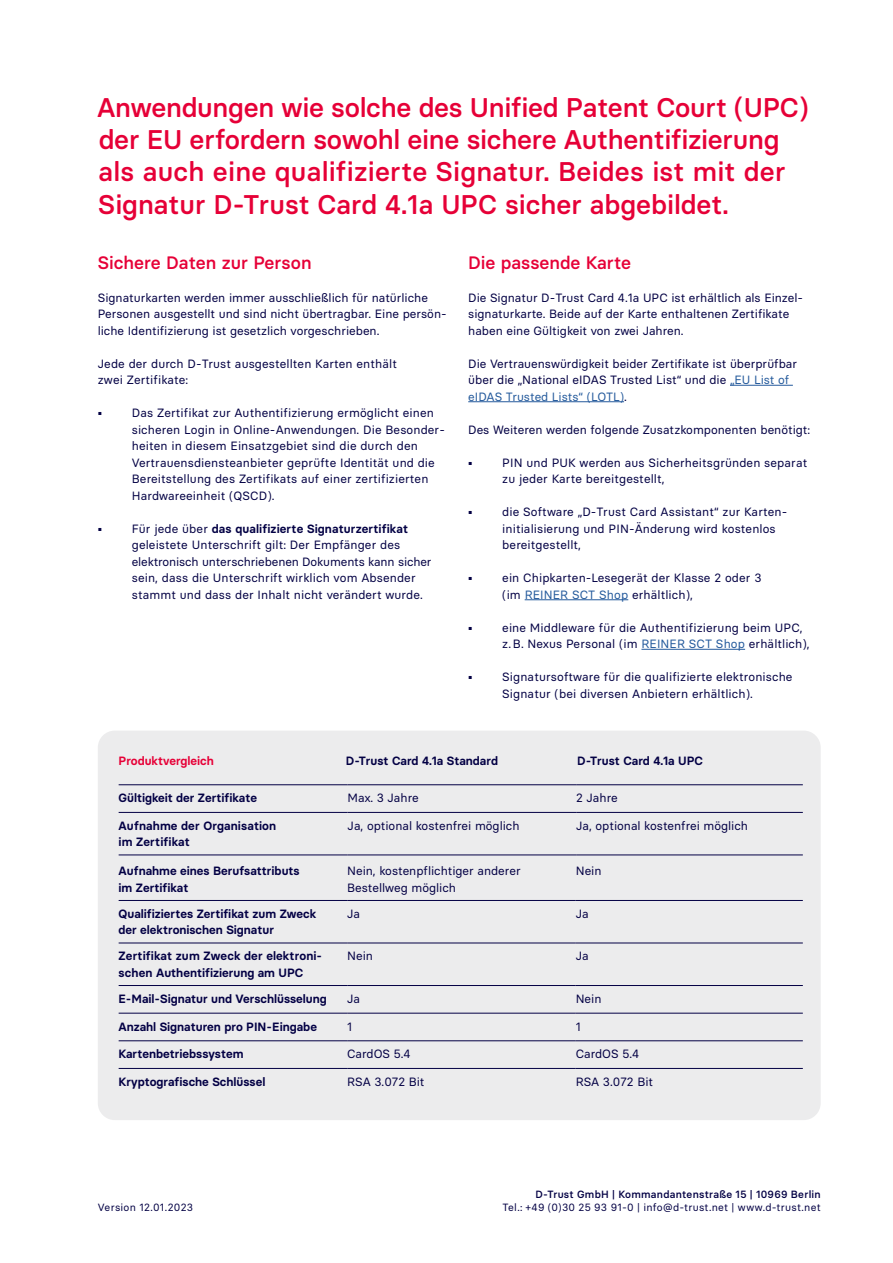
<style>
.page{position:relative;width:893px;height:1263px;background:#fff}
.page>*{position:absolute;margin:0;border:0;box-sizing:border-box;transform-origin:0 0}
.t1{font:500 27px/32.4px "bdr Text";letter-spacing:-.01em;color:#e60037}
.t2{font:500 18px "bdr Text";color:#e60037}
.t3{font:12px/16.5px "bdr Text";letter-spacing:.01em;color:#030044}
.t4{font:600 12px/16.5px "bdr Text";color:#030044}
.t5{font:600 12px "bdr Text";color:#e60037}
.t6{font:10.5px "bdr Text";letter-spacing:.02em;color:#030044}
.t7{font:500 10.5px "bdr Text";letter-spacing:.025em;color:#030044}
.s1{font-weight:600}
.s2{color:#245a9c}
</style>
<div class="page">
<hr style="left:730px;top:385px;width:63px;height:1px;background:#245a9c">
<hr style="left:468px;top:401px;width:156px;height:1px;background:#245a9c">
<hr style="left:525px;top:599px;width:103px;height:1px;background:#245a9c">
<hr style="left:641px;top:649px;width:104px;height:1px;background:#245a9c">
<div style="left:98px;top:730px;width:723px;height:390px;background:#ececed;border-radius:17px"></div>
<hr style="left:119px;top:900px;width:228px;height:1px;background:#030044">
<hr style="left:347px;top:900px;width:229px;height:1px;background:#030044">
<hr style="left:576px;top:900px;width:227px;height:1px;background:#030044">
<hr style="left:119px;top:943px;width:228px;height:1px;background:#030044">
<hr style="left:347px;top:943px;width:229px;height:1px;background:#030044">
<hr style="left:576px;top:943px;width:227px;height:1px;background:#030044">
<hr style="left:119px;top:985px;width:228px;height:1px;background:#030044">
<hr style="left:119px;top:1013px;width:228px;height:1px;background:#030044">
<hr style="left:119px;top:1040px;width:228px;height:1px;background:#030044">
<hr style="left:347px;top:985px;width:229px;height:1px;background:#030044">
<hr style="left:347px;top:1013px;width:229px;height:1px;background:#030044">
<hr style="left:347px;top:1040px;width:229px;height:1px;background:#030044">
<hr style="left:576px;top:985px;width:227px;height:1px;background:#030044">
<hr style="left:576px;top:1013px;width:227px;height:1px;background:#030044">
<hr style="left:576px;top:1040px;width:227px;height:1px;background:#030044">
<hr style="left:119px;top:1068px;width:228px;height:1px;background:#030044">
<hr style="left:347px;top:1068px;width:229px;height:1px;background:#030044">
<hr style="left:576px;top:1068px;width:227px;height:1px;background:#030044">
<hr style="left:119px;top:784px;width:229px;height:1px;background:#030044">
<hr style="left:348px;top:784px;width:228px;height:1px;background:#030044">
<hr style="left:576px;top:784px;width:227px;height:1px;background:#030044">
<hr style="left:119px;top:812px;width:229px;height:1px;background:#030044">
<hr style="left:119px;top:855px;width:229px;height:1px;background:#030044">
<hr style="left:348px;top:812px;width:228px;height:1px;background:#030044">
<hr style="left:348px;top:855px;width:228px;height:1px;background:#030044">
<hr style="left:576px;top:812px;width:227px;height:1px;background:#030044">
<hr style="left:576px;top:855px;width:227px;height:1px;background:#030044">
<h1 class="t1" style="left:97px;top:90px;width:713px">Anwendungen wie solche des Unified Patent Court (UPC) der EU erfordern sowohl eine sichere Authentifizierung als auch eine qualifizierte Signatur. Beides ist mit der Signatur D-Trust Card 4.1a UPC sicher abgebildet.</h1>
<h2 class="t2" style="left:98px;top:251px;width:215px">Sichere Daten zur Person</h2>
<p class="t3" style="left:98px;top:289px;width:350px">Signaturkarten werden immer ausschließlich für natürliche<br>Personen ausgestellt und sind nicht übertragbar. Eine persön&shy;liche Identifizierung ist gesetzlich vorgeschrieben.</p>
<p class="t3" style="left:98px;top:355px;width:301px">Jede der durch D-Trust ausgestellten Karten enthält zwei -Zertifikate:</p>
<p class="t3" style="left:98px;top:404px;width:6px">•</p>
<p class="t3" style="left:132px;top:404px;width:313px">Das Zertifikat zur Authentifizierung ermöglicht einen sicheren Login in Online-Anwendungen. Die Besonder&shy;heiten in diesem Einsatzgebiet sind die durch den Vertrauensdiensteanbieter geprüfte Identität und die Bereitstellung des Zertifikats auf einer zertifizierten Hardwareeinheit (QSCD).</p>
<p class="t3" style="left:98px;top:520px;width:6px">•</p>
<p class="t3" style="left:132px;top:520px;width:301px">Für jede über <span class="s1">das qualifizierte Signaturzertifikat </span>geleistete Unterschrift gilt: Der Empfänger des elektronisch unterschriebenen Dokuments kann sicher sein, dass die Unterschrift wirklich vom Absender stammt und dass der Inhalt nicht verändert wurde.</p>
<h2 class="t2" style="left:468px;top:251px;width:164px">Die passende Karte</h2>
<p class="t3" style="left:468px;top:289px;width:336px">Die Signatur D-Trust Card 4.1a UPC ist erhältlich als Einzel&shy;signaturkarte. Beide auf der Karte enthaltenen Zertifikate haben eine Gültigkeit von zwei Jahren.</p>
<p class="t3" style="left:468px;top:355px;width:330px">Die Vertrauenswürdigkeit beider Zertifikate ist überprüfbar über die „National eIDAS Trusted List“ und die <span class="s2">„EU List of eIDAS Trusted Lists“ (LOTL)</span>.</p>
<p class="t3" style="left:468px;top:421px;width:343px">Des Weiteren werden folgende Zusatzkomponenten benötigt:</p>
<p class="t3" style="left:468px;top:454px;width:6px">•</p>
<p class="t3" style="left:502px;top:454px;width:307px">PIN und PUK werden aus Sicherheitsgründen separat zu jeder Karte bereitgestellt,</p>
<p class="t3" style="left:468px;top:503px;width:6px">•</p>
<p class="t3" style="left:502px;top:503px;width:285px">die Software „D-Trust Card Assistant“ zur Karten&shy;initialisierung und PIN-Änderung wird kostenlos bereitgestellt,</p>
<p class="t3" style="left:468px;top:569px;width:6px">•</p>
<p class="t3" style="left:502px;top:569px;width:261px">ein Chipkarten-Lesegerät der Klasse 2 oder 3 (im -<span class="s2">REINER SCT Shop</span> erhältlich),</p>
<p class="t3" style="left:468px;top:619px;width:6px">•</p>
<p class="t3" style="left:502px;top:619px;width:309px">eine Middleware für die Authentifizierung beim UPC, z.B. Nexus Personal (im <span class="s2">REINER SCT Shop</span> erhältlich),</p>
<p class="t3" style="left:468px;top:668px;width:6px">•</p>
<p class="t3" style="left:502px;top:668px;width:292px">Signatursoftware für die qualifizierte elektronische<br>Signatur (bei diversen Anbietern erhältlich).</p>
<p class="t5" style="left:119px;top:753px;width:97px">Produktvergleich</p>
<p class="t4" style="left:119px;top:789px;width:140px">Gültigkeit der Zertifikate</p>
<p class="t3" style="left:348px;top:789px;width:73px">Max. 3 Jahre</p>
<p class="t3" style="left:576px;top:789px;width:43px">2 Jahre</p>
<p class="t4" style="left:119px;top:817px;width:159px">Aufnahme der Organisation im -Zertifikat</p>
<p class="t3" style="left:348px;top:817px;width:173px">Ja, optional kostenfrei möglich</p>
<p class="t3" style="left:576px;top:817px;width:173px">Ja, optional kostenfrei möglich</p>
<p class="t4" style="left:346px;top:752px;width:154px">D-Trust Card 4.1a Standard</p>
<p class="t4" style="left:577px;top:752px;width:127px">D-Trust Card 4.1a UPC</p>
<p class="t4" style="left:119px;top:863px;width:183px">Aufnahme eines Berufsattributs im -Zertifikat</p>
<p class="t3" style="left:347px;top:863px;width:175px">Nein, kostenpflichtiger anderer<br>Bestellweg möglich</p>
<p class="t3" style="left:576px;top:863px;width:27px">Nein</p>
<p class="t4" style="left:119px;top:905px;width:199px">Qualifiziertes Zertifikat zum Zweck der elektronischen Signatur</p>
<p class="t3" style="left:347px;top:905px;width:14px">Ja</p>
<p class="t3" style="left:576px;top:905px;width:14px">Ja</p>
<p class="t4" style="left:119px;top:948px;width:205px">Zertifikat zum Zweck der elektroni&shy;schen Authentifizierung am UPC</p>
<p class="t3" style="left:347px;top:948px;width:27px">Nein</p>
<p class="t3" style="left:576px;top:948px;width:14px">Ja</p>
<p class="t4" style="left:119px;top:990px;width:210px">E-Mail-Signatur und Verschlüsselung</p>
<p class="t3" style="left:347px;top:990px;width:14px">Ja</p>
<p class="t3" style="left:576px;top:990px;width:27px">Nein</p>
<p class="t4" style="left:119px;top:1018px;width:200px">Anzahl Signaturen pro PIN-Eingabe</p>
<p class="t3" style="left:347px;top:1018px;width:7px">1</p>
<p class="t3" style="left:576px;top:1018px;width:7px">1</p>
<p class="t4" style="left:119px;top:1045px;width:126px">Kartenbetriebssystem</p>
<p class="t3" style="left:347px;top:1045px;width:65px">CardOS 5.4</p>
<p class="t3" style="left:576px;top:1045px;width:65px">CardOS 5.4</p>
<p class="t4" style="left:119px;top:1073px;width:148px">Kryptografische Schlüssel</p>
<p class="t3" style="left:347px;top:1073px;width:79px">RSA 3.072 Bit</p>
<p class="t3" style="left:576px;top:1073px;width:79px">RSA 3.072 Bit</p>
<p class="t7" style="left:535px;top:1187px;width:287px">D-Trust GmbH | Kommandantenstraße 15 | 10969 Berlin</p>
<p class="t6" style="left:98px;top:1201px;width:97px">Version 12.01.2023</p>
<p class="t6" style="left:502px;top:1201px;width:320px">Tel.: +49 (0)30 25 93 91-0 | info@d-trust.net | www.d-trust.net</p>
</div>
